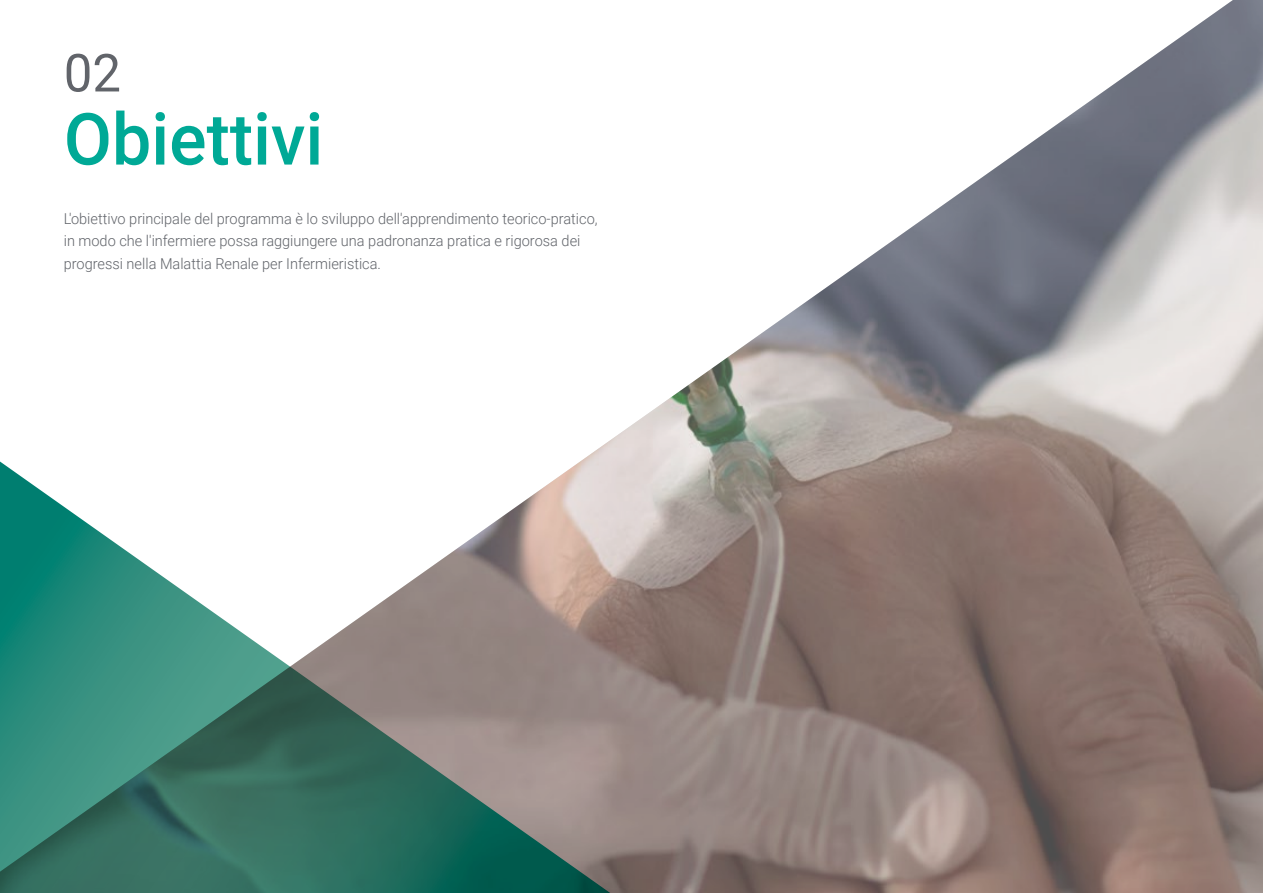
<style>
.page{position:relative;width:1263px;height:893px;background:#fff}
.page>*{position:absolute;margin:0;border:0;box-sizing:border-box;transform-origin:0 0}
.t1{font:500 72px "Roboto";color:#00a996}
.t2{font:52.5px "Roboto";color:#61646a}
.t3{font:300 15px/22.5px "Roboto";color:#61646a}
</style>
<div class="page">
<img style="left:602px;top:0;width:661px;height:893px">
<svg style="left:0;top:446px;width:640px;height:447px"></svg>
<h2 class="t2" style="left:64px;top:36px;width:59px">02</h2>
<h1 class="t1" style="left:64px;top:89px;width:261px">Obiettivi</h1>
<p class="t3" style="left:64px;top:207px;width:535px">L'obiettivo principale del programma è lo sviluppo dell'apprendimento teorico-pratico, in modo che l'infermiere possa raggiungere una padronanza pratica e rigorosa dei progressi nella Malattia Renale per Infermieristica.</p>
</div>
